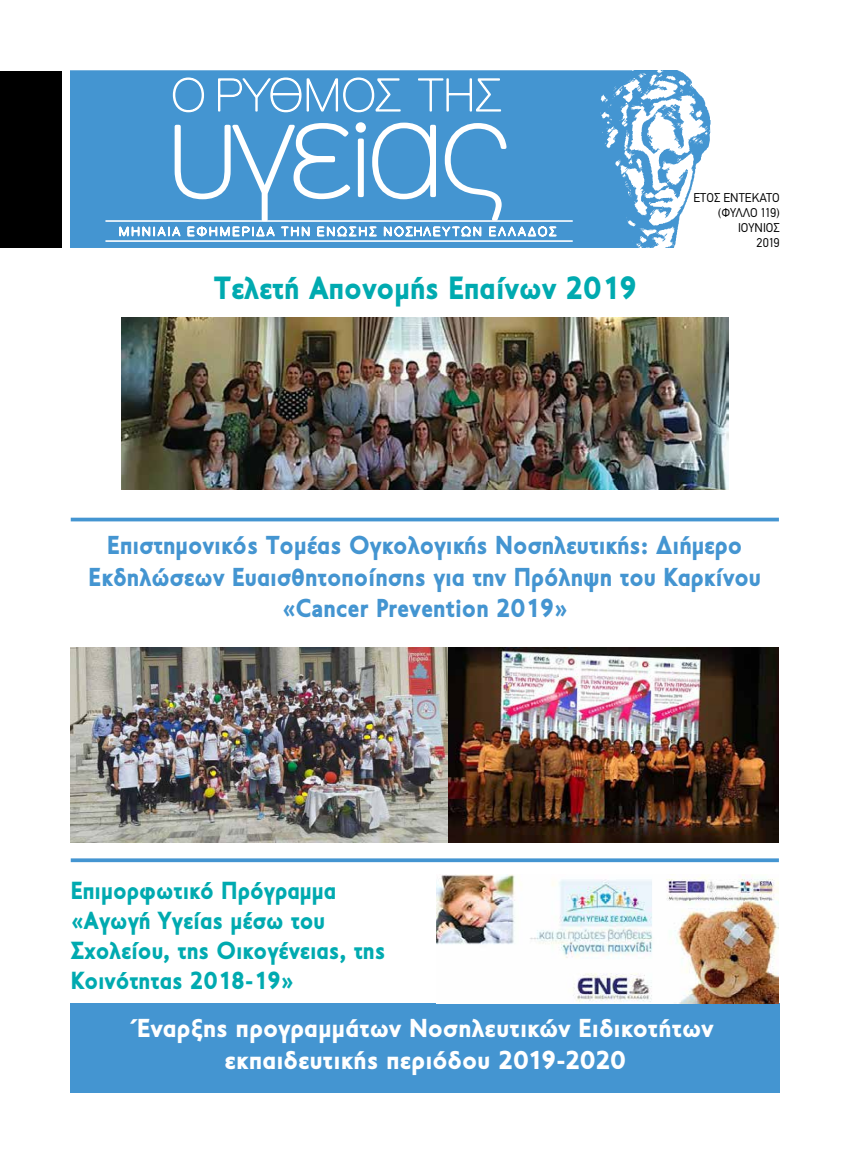
<style>
.page{position:relative;width:851px;height:1163px;background:#fff}
.page>*{position:absolute;margin:0;border:0;box-sizing:border-box;transform-origin:0 0}
.t1{font:900 32.5px "PF Transport";color:#00aab0;scale:.95 1}
.t2{font:900 26.25px/31.5px "PF Transport";color:#4495d1;text-align:center;scale:.95 1}
.t3{font:900 26.25px/31.5px "PF Transport";letter-spacing:.005em;color:#fff;text-align:center}
.t4{font:900 25px/30px "PF Transport";color:#00aab0;scale:.95 1}
.t5{font:12.5px/15px "CF Din";color:#000;text-align:right}
</style>
<div class="page">
<div style="left:71px;top:1003px;width:708px;height:90px;background:#4495d1"></div>
<div style="left:0;top:71px;width:61px;height:176px;background:#000"></div>
<div style="left:71px;top:71px;width:518px;height:176px;background:#4495d1"></div>
<svg style="left:589px;top:71px;width:121px;height:176px"></svg>
<hr style="left:105px;top:220px;width:467px;height:2px;background:#fff">
<hr style="left:105px;top:240px;width:467px;height:2px;background:#fff">
<svg style="left:118px;top:121px;width:439px;height:119px;background:#63a6d8"></svg>
<div style="left:356px;top:123px;width:9px;height:8px;background:#fff;border-radius:50%"></div>
<div style="left:355px;top:122px;width:11px;height:11px;border:2px solid #fff;border-radius:50%"></div>
<svg style="left:172px;top:77px;width:33px;height:36px"></svg>
<svg style="left:217px;top:73px;width:184px;height:40px;background:#66a8d9"></svg>
<svg style="left:417px;top:78px;width:84px;height:34px;background:#67a8d9"></svg>
<svg style="left:71px;top:517px;width:707px;height:4px;background:#63a6d8"></svg>
<svg style="left:71px;top:858px;width:707px;height:4px;background:#569fd5"></svg>
<img style="left:122px;top:317px;width:606px;height:172px">
<img style="left:71px;top:647px;width:707px;height:195px">
<img style="left:436px;top:874px;width:342px;height:129px">
<p class="t1" style="left:214px;top:269px;width:447px">Τελετή Απονομής Επαίνων 2019</p>
<p class="t5" style="left:693px;top:190px;width:88px">ΕΤΟΣ ΕΝΤΕΚΑΤΟ (ΦΥΛΛΟ 119)<br>IOYNIΟΣ<br>2019</p>
<p class="t2" style="left:89px;top:529px;width:709px">Επιστημονικός Τομέας Ογκολογικής Νοσηλευτικής: Διήμερο<br>Εκδηλώσεων Ευαισθητοποίησης για την Πρόληψη του Καρκίνου «Cancer Prevention 2019»</p>
<p class="t4" style="left:71px;top:875px;width:333px">Επιμορφωτικό Πρόγραμμα «Αγωγή Υγείας μέσω του<br>Σχολείου, της Οικογένειας, της<br>Κοινότητας 2018-19»</p>
<p class="t3" style="left:137px;top:1012px;width:578px">Έναρξης προγραμμάτων Νοσηλευτικών Ειδικοτήτων εκπαιδευτικής περιόδου 2019-2020</p>
</div>
